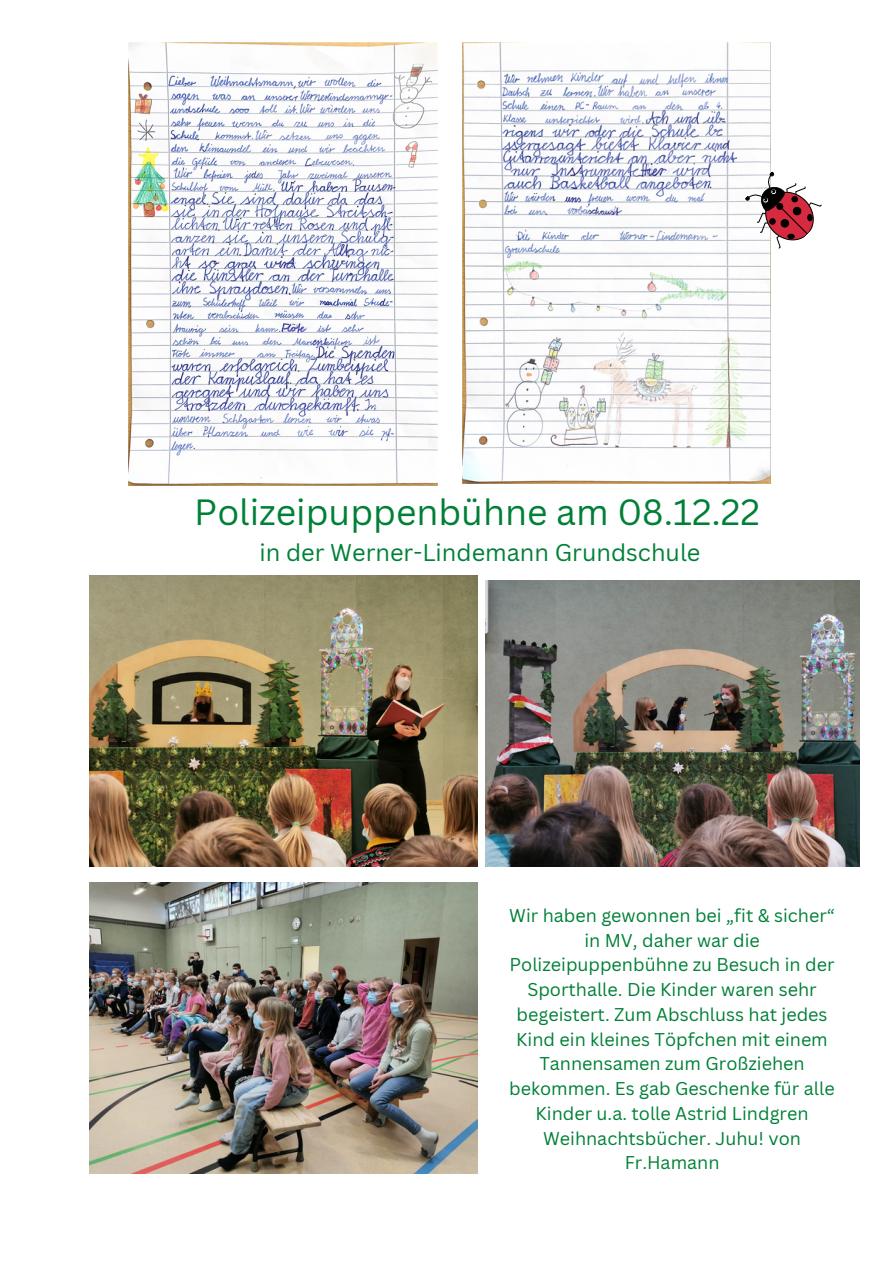
<style>
.page{position:relative;width:893px;height:1264px;background:#fff}
.page>*{position:absolute;margin:0;border:0;box-sizing:border-box;transform-origin:0 0}
.t1{font:35.55px "Canva Sans";color:#008037}
.t2{font:23.55px "Canva Sans";color:#008037}
.t3{font:18px/24.8px "Canva Sans";color:#008037;text-align:center}
</style>
<div class="page">
<img style="left:89px;top:575px;width:388px;height:291px">
<img style="left:485px;top:580px;width:374px;height:286px">
<img style="left:89px;top:882px;width:388px;height:291px">
<img style="left:129px;top:42px;width:309px;height:443px">
<img style="left:462px;top:42px;width:308px;height:441px">
<svg style="left:744px;top:171px;width:78px;height:79px"></svg>
<h1 class="t1" style="left:194px;top:487px;width:567px">Polizeipuppenbühne am 08.12.22</h1>
<h2 class="t2" style="left:259px;top:536px;width:442px">in der Werner-Lindemann Grundschule</h2>
<p class="t3" style="left:509px;top:902px;width:327px">Wir haben gewonnen bei „fit &amp; sicher“ in MV, daher war die<br>Polizeipuppenbühne zu Besuch in der<br>Sporthalle. Die Kinder waren sehr begeistert. Zum Abschluss hat jedes<br>Kind ein kleines Töpfchen mit einem<br>Tannensamen zum Großziehen bekommen. Es gab Geschenke für alle<br>Kinder u.a. tolle Astrid Lindgren<br>Weihnachtsbücher. Juhu! von<br>Fr.Hamann</p>
</div>
